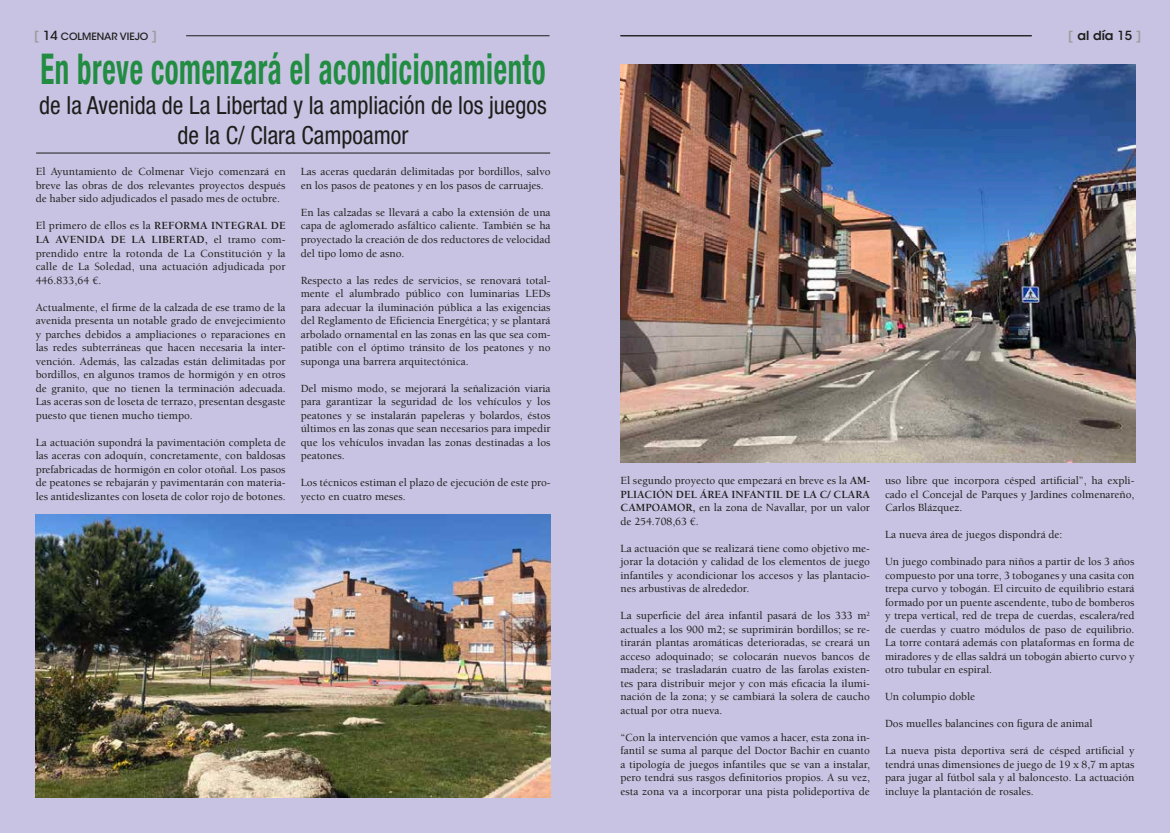
<style>
.page{position:relative;width:1170px;height:833px;background:#fff}
.page>*{position:absolute;margin:0;border:0;box-sizing:border-box;transform-origin:0 0}
.t1{font:700 condensed 42.5px "Helvetica Neue LT Std";letter-spacing:.02em;color:#218c42;scale:.68 1}
.t2{font:condensed 25px/30px "Helvetica Neue LT Std";color:#1d1d1b;text-align:center;scale:.95 1}
.t3{font:600 12.5px "ITC Avant Garde Std";color:#1d1d1b}
.t4{font:500 11.25px/13.5px "Berkeley Std";color:#1d1d1b;text-align:justify}
.t5{font:500 10px "ITC Avant Garde Std";color:#1d1d1b}
.s1{font-weight:600;font-size:12.5px;color:#9d9d9d}
.s2{font-size:12.5px}
.s3{color:#9d9d9d}
.s4{font-weight:500}
.s5{font-weight:700}
</style>
<div class="page">
<div style="left:0;top:0;width:1169px;height:833px;background:#c8c3e2"></div>
<hr style="left:620px;top:35px;width:411px;height:1px;background:#1d1d1b">
<hr style="left:186px;top:35px;width:363px;height:1px;background:#1d1d1b">
<img style="left:620px;top:64px;width:515px;height:398px">
<hr style="left:36px;top:153px;width:514px;height:1px;background:#1d1d1b">
<img style="left:36px;top:514px;width:514px;height:283px">
<p class="t5" style="left:34px;top:30px;width:125px"><span class="s1">[</span> <span class="s2">14</span> COLMENAR VIEJO <span class="s1">]</span></p>
<p class="t3" style="left:1067px;top:28px;width:75px"><span class="s3">[</span> al día <span class="s4">15</span> <span class="s3">]</span></p>
<h1 class="t1" style="left:40px;top:43px;width:744px">En breve comenzará el acondicionamiento</h1>
<h2 class="t2" style="left:39px;top:90px;width:535px">de la Avenida de La Libertad y la ampliación de los juegos de la C/ Clara Campoamor</h2>
<p class="t4" style="left:36px;top:165px;width:251px">El Ayuntamiento de Colmenar Viejo comenzará en breve las obras de dos relevantes proyectos después de haber sido adjudicados el pasado mes de octubre.</p>
<p class="t4" style="left:36px;top:219px;width:251px">El primero de ellos es la <span class="s5">REFORMA INTEGRAL DE LA AVENIDA DE LA LIBERTAD,</span> el tramo com&shy;prendido entre la rotonda de La Constitución y la calle de La Soledad, una actuación adjudicada por 446.833,64 €.</p>
<p class="t4" style="left:36px;top:300px;width:251px">Actualmente, el firme de la calzada de ese tramo de la avenida presenta un notable grado de envejecimiento y parches debidos a ampliaciones o reparaciones en las redes subterráneas que hacen necesaria la inter&shy;vención. Además, las calzadas están delimitadas por bordillos, en algunos tramos de hormigón y en otros de granito, que no tienen la terminación adecuada.<br>Las aceras son de loseta de terrazo, presentan desgaste puesto que tienen mucho tiempo.</p>
<p class="t4" style="left:36px;top:435px;width:251px">La actuación supondrá la pavimentación completa de las aceras con adoquín, concretamente, con baldosas prefabricadas de hormigón en color otoñal. Los pasos de peatones se rebajarán y pavimentarán con materia&shy;les antideslizantes con loseta de color rojo de botones.</p>
<p class="t4" style="left:300px;top:165px;width:251px">Las aceras quedarán delimitadas por bordillos, salvo en los pasos de peatones y en los pasos de carruajes.</p>
<p class="t4" style="left:300px;top:206px;width:251px">En las calzadas se llevará a cabo la extensión de una capa de aglomerado asfáltico caliente. También se ha proyectado la creación de dos reductores de velocidad del tipo lomo de asno.</p>
<p class="t4" style="left:300px;top:273px;width:251px">Respecto a las redes de servicios, se renovará total&shy;mente el alumbrado público con luminarias LEDs para adecuar la iluminación pública a las exigencias del Reglamento de Eficiencia Energética; y se plantará arbolado ornamental en las zonas en las que sea com&shy;patible con el óptimo tránsito de los peatones y no suponga una barrera arquitectónica.</p>
<p class="t4" style="left:300px;top:381px;width:251px">Del mismo modo, se mejorará la señalización viaria para garantizar la seguridad de los vehículos y los peatones y se instalarán papeleras y bolardos, éstos últimos en las zonas que sean necesarios para impedir que los vehículos invadan las zonas destinadas a los peatones.</p>
<p class="t4" style="left:300px;top:476px;width:251px">Los técnicos estiman el plazo de ejecución de este pro&shy;yecto en cuatro meses.</p>
<p class="t4" style="left:620px;top:474px;width:251px">El segundo proyecto que empezará en breve es la <span class="s5">AM-PLIACIÓN DEL ÁREA INFANTIL DE LA C/ CLARA CAMPOAMOR,</span> en la zona de Navallar, por un valor de 254.708,63 €.</p>
<p class="t4" style="left:620px;top:542px;width:251px">La actuación que se realizará tiene como objetivo me&shy;jorar la dotación y calidad de los elementos de juego infantiles y acondicionar los accesos y las plantacio&shy;nes arbustivas de alrededor.</p>
<p class="t4" style="left:620px;top:609px;width:251px">La superficie del área infantil pasará de los 333 m<sup>2 </sup>actuales a los 900 m2; se suprimirán bordillos; se re&shy;tirarán plantas aromáticas deterioradas, se creará un acceso adoquinado; se colocarán nuevos bancos de madera; se trasladarán cuatro de las farolas existen&shy;tes para distribuir mejor y con más eficacia la ilumi&shy;nación de la zona; y se cambiará la solera de caucho actual por otra nueva.</p>
<p class="t4" style="left:620px;top:731px;width:251px">“Con la intervención que vamos a hacer, esta zona in&shy;fantil se suma al parque del Doctor Bachir en cuanto a tipología de juegos infantiles que se van a instalar, pero tendrá sus rasgos definitorios propios. A su vez, esta zona va a incorporar una pista polideportiva de</p>
<p class="t4" style="left:884px;top:474px;width:251px">uso libre que incorpora césped artificial”, ha expli&shy;cado el Concejal de Parques y Jardines colmenareño, Carlos Blázquez.</p>
<p class="t4" style="left:884px;top:528px;width:179px">La nueva área de juegos dispondrá de:</p>
<p class="t4" style="left:884px;top:555px;width:251px">Un juego combinado para niños a partir de los 3 años compuesto por una torre, 3 toboganes y una casita con trepa curvo y tobogán. El circuito de equilibrio estará formado por un puente ascendente, tubo de bomberos y trepa vertical, red de trepa de cuerdas, escalera/red de cuerdas y cuatro módulos de paso de equilibrio.<br>La torre contará además con plataformas en forma de miradores y de ellas saldrá un tobogán abierto curvo y otro tubular en espiral.</p>
<p class="t4" style="left:884px;top:690px;width:92px">Un columpio doble</p>
<p class="t4" style="left:884px;top:717px;width:209px">Dos muelles balancines con figura de animal</p>
<p class="t4" style="left:884px;top:744px;width:251px">La nueva pista deportiva será de césped artificial y tendrá unas dimensiones de juego de 19 x 8,7 m aptas para jugar al fútbol sala y al baloncesto. La actuación incluye la plantación de rosales.</p>
</div>
